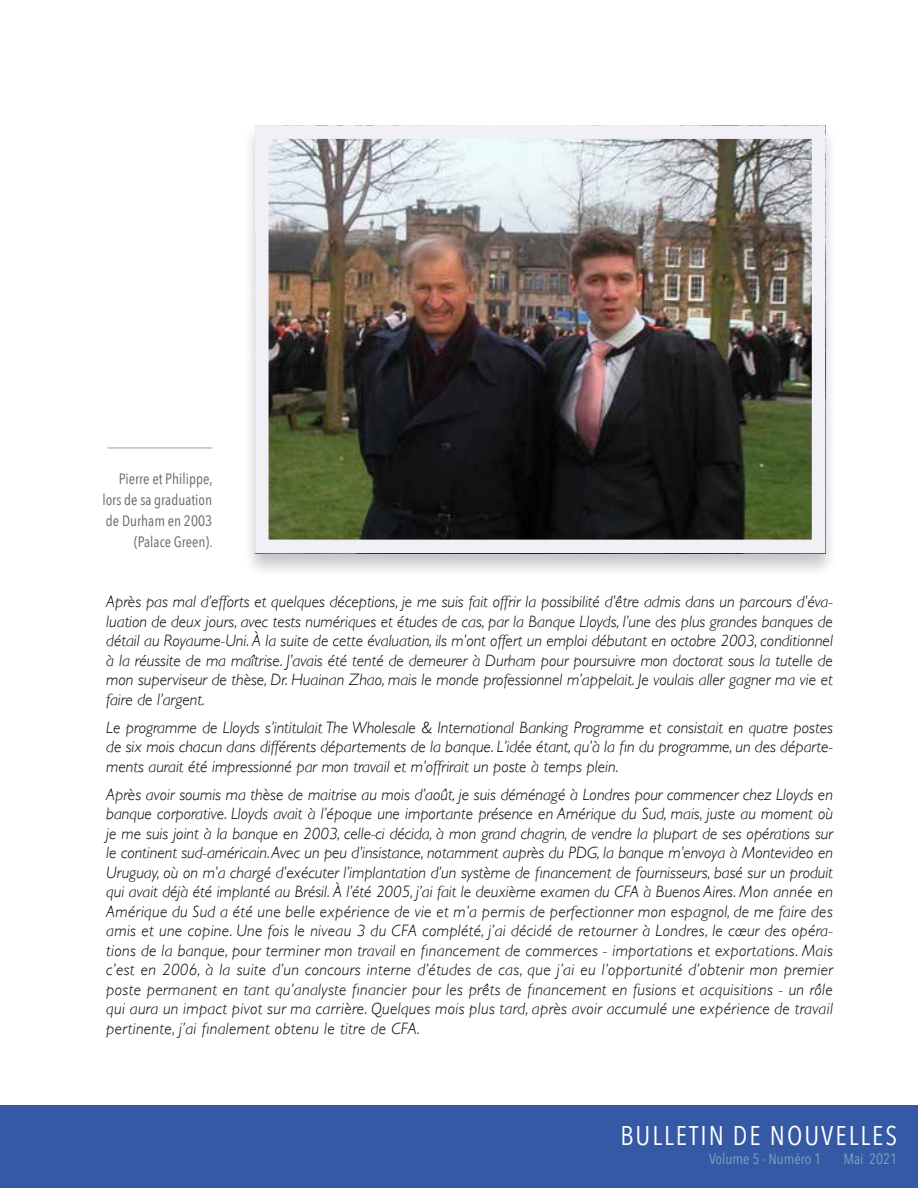
<style>
.page{position:relative;width:918px;height:1188px;background:#fff}
.page>*{position:absolute;margin:0;border:0;box-sizing:border-box;transform-origin:0 0}
.t1{font:27px "Avenir Next Condensed";letter-spacing:.075em;color:#fff}
.t2{font:italic 300 16.5px/19.5px "Gill Sans";color:#020203;text-align:justify}
.t3{font:15px/21px "Avenir Next Condensed";color:#636166;text-align:right}
.t4{font:15px "Avenir Next Condensed";color:#839fc1}
</style>
<div class="page">
<div style="left:0;top:1106px;width:918px;height:82px;background:#3559a4"></div>
<div style="left:242px;top:124px;width:596px;height:453px;background:#000;opacity:.22"></div>
<img style="left:270px;top:140px;width:540px;height:398px">
<div style="left:255px;top:125px;width:570px;height:428px;border:14px solid #f0f0f6"></div>
<hr style="left:107px;top:448px;width:105px;height:1px;background:#9d9d9c">
<p class="t3" style="left:102px;top:468px;width:112px">Pierre et Philippe, lors de sa graduation de Durham en 2003 (Palace Green).</p>
<p class="t2" style="left:106px;top:592px;width:728px">Après pas mal d’efforts et quelques déceptions, je me suis fait offrir la possibilité d’être admis dans un parcours d’éva&shy;luation de deux jours, avec tests numériques et études de cas, par la Banque Lloyds, l’une des plus grandes banques de détail au Royaume-Uni. À la suite de cette évaluation, ils m’ont offert un emploi débutant en octobre 2003, conditionnel à la réussite de ma maîtrise. J’avais été tenté de demeurer à Durham pour poursuivre mon doctorat sous la tutelle de mon superviseur de thèse, Dr. Huainan Zhao, mais le monde professionnel m’appelait. Je voulais aller gagner ma vie et faire de l’argent.</p>
<p class="t2" style="left:106px;top:717px;width:728px">Le programme de Lloyds s’intitulait The Wholesale &amp; International Banking Programme et consistait en quatre postes de six mois chacun dans différents départements de la banque. L’idée étant, qu’à la fin du programme, un des départe&shy;ments aurait été impressionné par mon travail et m’offrirait un poste à temps plein.</p>
<p class="t2" style="left:106px;top:784px;width:728px">Après avoir soumis ma thèse de maitrise au mois d’août, je suis déménagé à Londres pour commencer chez Lloyds en banque corporative. Lloyds avait à l’époque une importante présence en Amérique du Sud, mais, juste au moment où je me suis joint à la banque en 2003, celle-ci décida, à mon grand chagrin, de vendre la plupart de ses opérations sur le continent sud-américain. Avec un peu d’insistance, notamment auprès du PDG, la banque m’envoya à Montevideo en Uruguay, où on m’a chargé d’exécuter l’implantation d’un système de financement de fournisseurs, basé sur un produit qui avait déjà été implanté au Brésil. À l’été 2005, j’ai fait le deuxième examen du CFA à Buenos Aires. Mon année en Amérique du Sud a été une belle expérience de vie et m’a permis de perfectionner mon espagnol, de me faire des amis et une copine. Une fois le niveau 3 du CFA complété, j’ai décidé de retourner à Londres, le cœur des opéra&shy;tions de la banque, pour terminer mon travail en financement de commerces - importations et exportations. Mais c’est en 2006, à la suite d’un concours interne d’études de cas, que j’ai eu l’opportunité d’obtenir mon premier poste permanent en tant qu’analyste financier pour les prêts de financement en fusions et acquisitions - un rôle qui aura un impact pivot sur ma carrière. Quelques mois plus tard, après avoir accumulé une expérience de travail pertinente, j’ai finalement obtenu le titre de CFA.</p>
<h1 class="t1" style="left:620px;top:1113px;width:278px">BULLETIN DE NOUVELLES</h1>
<p class="t4" style="left:709px;top:1146px;width:114px">Volume 5 - Numéro 1</p>
<p class="t4" style="left:843px;top:1146px;width:55px">Mai 2021</p>
</div>
